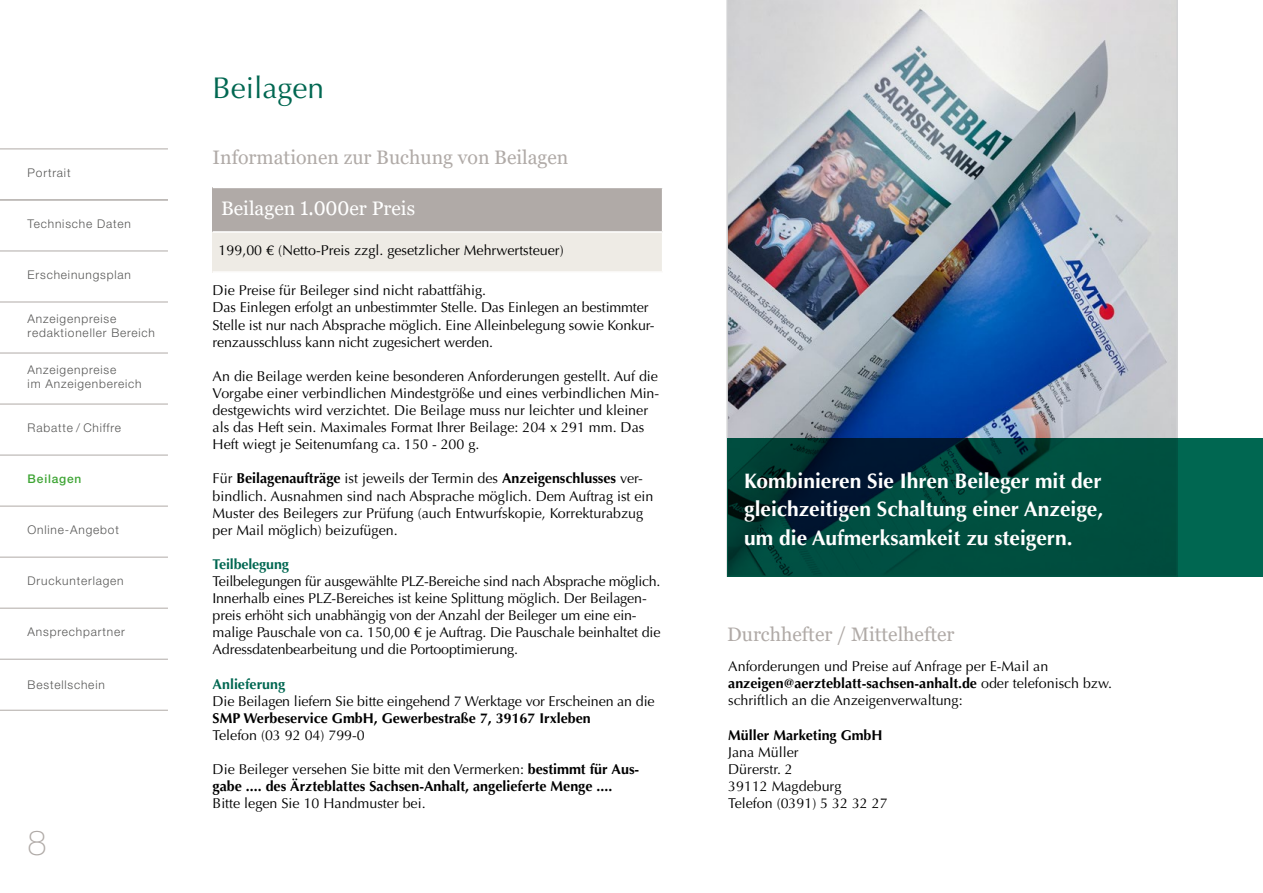
<style>
.page{position:relative;width:1263px;height:893px;background:#fff}
.page>*{position:absolute;margin:0;border:0;box-sizing:border-box;transform-origin:0 0}
.t1{font:100 34.5px "Helvetica Neue LT Std";color:#b0aaa7}
.t2{font:30px "Optima LT";color:#006751}
.t3{font:700 21px/28.5px "Optima LT";color:#fff;text-align:justify}
.t4{font:19.5px "Georgia";color:#b0aaa7}
.t5{font:19.5px "Georgia";color:#fff}
.t6{font:14.25px/17.1px "Optima LT";color:#000}
.t7{font:700 14.25px "Optima";color:#000}
.t8{font:700 14.25px "Optima LT";color:#000}
.t9{font:700 14.25px "Optima LT";letter-spacing:-.01em;color:#006751}
.t10{font:300 12px/14.4px "Helvetica Neue LT Std";letter-spacing:.07em;color:#575756}
.t11{font:500 12px "Helvetica Neue LT Std";letter-spacing:.07em;color:#3fa535}
.s1{font-size:25.35px}
.s2{font-family:"Optima LT";font-weight:400}
.s3{font-family:"Optima";font-weight:700}
.s4{font-weight:700}
</style>
<div class="page">
<hr style="left:0;top:200px;width:168px;height:1px;background:#b0aaa7">
<hr style="left:0;top:149px;width:168px;height:1px;background:#b0aaa7">
<hr style="left:0;top:251px;width:168px;height:1px;background:#b0aaa7">
<hr style="left:0;top:302px;width:168px;height:1px;background:#b0aaa7">
<hr style="left:0;top:353px;width:168px;height:1px;background:#b0aaa7">
<hr style="left:0;top:404px;width:168px;height:1px;background:#b0aaa7">
<hr style="left:0;top:455px;width:168px;height:1px;background:#b0aaa7">
<hr style="left:0;top:608px;width:168px;height:1px;background:#b0aaa7">
<hr style="left:0;top:506px;width:168px;height:1px;background:#b0aaa7">
<hr style="left:0;top:659px;width:168px;height:1px;background:#b0aaa7">
<hr style="left:0;top:557px;width:168px;height:1px;background:#b0aaa7">
<hr style="left:0;top:710px;width:168px;height:1px;background:#b0aaa7">
<div style="left:213px;top:187px;width:450px;height:45px;background:#b0aaa7"></div>
<div style="left:213px;top:232px;width:450px;height:40px;background:#eeebe5"></div>
<hr style="left:213px;top:187px;width:450px;height:1px;background:#fff">
<hr style="left:662px;top:188px;width:1px;height:43px;background:#fff">
<hr style="left:213px;top:231px;width:450px;height:2px;background:#fff">
<hr style="left:662px;top:233px;width:1px;height:38px;background:#fff">
<hr style="left:213px;top:271px;width:450px;height:2px;background:#fff">
<img style="left:726px;top:0;width:452px;height:577px">
<svg style="left:727px;top:438px;width:536px;height:139px;background:#00473d"></svg>
<p class="t10" style="left:28px;top:165px;width:44px">Portrait</p>
<p class="t10" style="left:28px;top:216px;width:105px">Technische Daten</p>
<p class="t10" style="left:28px;top:267px;width:105px">Erscheinungsplan</p>
<p class="t10" style="left:28px;top:311px;width:129px">Anzeigenpreise redaktioneller Bereich</p>
<p class="t10" style="left:28px;top:362px;width:116px">Anzeigenpreise<br>im Anzeigenbereich</p>
<p class="t10" style="left:28px;top:420px;width:95px">Rabatte / Chiffre</p>
<p class="t11" style="left:28px;top:472px;width:55px">Beilagen</p>
<p class="t10" style="left:28px;top:523px;width:93px">Online-Angebot</p>
<p class="t10" style="left:28px;top:574px;width:98px">Druckunterlagen</p>
<p class="t10" style="left:28px;top:625px;width:99px">Ansprechpartner</p>
<p class="t10" style="left:28px;top:678px;width:79px">Bestellschein</p>
<h1 class="t1" style="left:28px;top:823px;width:21px">8</h1>
<h2 class="t2" style="left:213px;top:71px;width:113px">Beilagen</h2>
<h3 class="t4" style="left:213px;top:145px;width:357px">Informationen zur Buchung von Beilagen</h3>
<h3 class="t5" style="left:221px;top:196px;width:195px">Beilagen <span class="s1">1.000</span>er Preis</h3>
<p class="t6" style="left:219px;top:242px;width:347px">199,00 € (Netto-Preis zzgl. gesetzlicher Mehrwertsteuer)</p>
<p class="t6" style="left:213px;top:282px;width:443px">Die Preise für Beileger sind nicht rabattfähig.<br>Das Einlegen erfolgt an unbestimmter Stelle. Das Einlegen an bestimmter Stelle ist nur nach Absprache möglich. Eine Alleinbelegung sowie Konkur&shy;renzausschluss kann nicht zugesichert werden.</p>
<p class="t6" style="left:213px;top:368px;width:448px">An die Beilage werden keine besonderen Anforderungen gestellt. Auf die Vorgabe einer verbindlichen Mindestgröße und eines verbindlichen Min&shy;destgewichts wird verzichtet. Die Beilage muss nur leichter und kleiner als das Heft sein. Maximales Format Ihrer Beilage: 204 x 291 mm. Das Heft wiegt je Seitenumfang ca. 150 - 200 g.</p>
<p class="t7" style="left:213px;top:470px;width:432px"><span class="s2">Für</span> Beilagenaufträge <span class="s2">ist jeweils der Termin des</span> Anzeigenschlusses <span class="s2">ver-</span></p>
<p class="t6" style="left:213px;top:487px;width:442px">bindlich. Ausnahmen sind nach Absprache möglich. Dem Auftrag ist ein<br>Muster des Beilegers zur Prüfung (auch Entwurfskopie, Korrekturabzug per Mail möglich) beizufügen.</p>
<p class="t9" style="left:213px;top:556px;width:78px">Teilbelegung</p>
<p class="t6" style="left:213px;top:573px;width:449px">Teilbelegungen für ausgewählte PLZ-Bereiche sind nach Absprache möglich.<br>Innerhalb eines PLZ-Bereiches ist keine Splittung möglich. Der Beilagen&shy;preis erhöht sich unabhängig von der Anzahl der Beileger um eine ein&shy;malige Pauschale von ca. 150,00 € je Auftrag. Die Pauschale beinhaltet die Adressdatenbearbeitung und die Portooptimierung.</p>
<p class="t9" style="left:213px;top:676px;width:74px">Anlieferung</p>
<p class="t6" style="left:213px;top:693px;width:443px">Die Beilagen liefern Sie bitte eingehend 7 Werktage vor Erscheinen an die</p>
<p class="t8" style="left:213px;top:710px;width:380px">SMP Werbeservice GmbH, Gewerbestraße 7, 39167 Irxleben</p>
<p class="t6" style="left:213px;top:727px;width:154px">Telefon (03 92 04) 799-0</p>
<p class="t6" style="left:213px;top:761px;width:428px">Die Beileger versehen Sie bitte mit den Vermerken: <span class="s3">bestimmt für Aus-</span></p>
<p class="t7" style="left:213px;top:777px;width:401px">gabe .... des Ärzteblattes Sachsen-Anhalt, angelieferte Menge ....</p>
<p class="t6" style="left:213px;top:795px;width:215px">Bitte legen Sie 10 Handmuster bei.</p>
<h3 class="t3" style="left:744px;top:467px;width:360px">Kombinieren Sie Ihren Beileger mit der gleichzeitigen Schaltung einer Anzeige, um die Aufmerksamkeit zu steigern.</h3>
<h3 class="t4" style="left:727px;top:622px;width:229px">Durchhefter / Mittelhefter</h3>
<p class="t6" style="left:728px;top:658px;width:385px">Anforderungen und Preise auf Anfrage per E-Mail an <span class="s4">anzeigen@aerzteblatt-sachsen-anhalt.de</span> oder telefonisch bzw. schriftlich an die Anzeigenverwaltung:</p>
<p class="t8" style="left:728px;top:726px;width:156px">Müller Marketing GmbH</p>
<p class="t6" style="left:728px;top:743px;width:161px">Jana Müller<br>Dürerstr. 2<br>39112 Magdeburg<br>Telefon (0391) 5 32 32 27</p>
</div>
